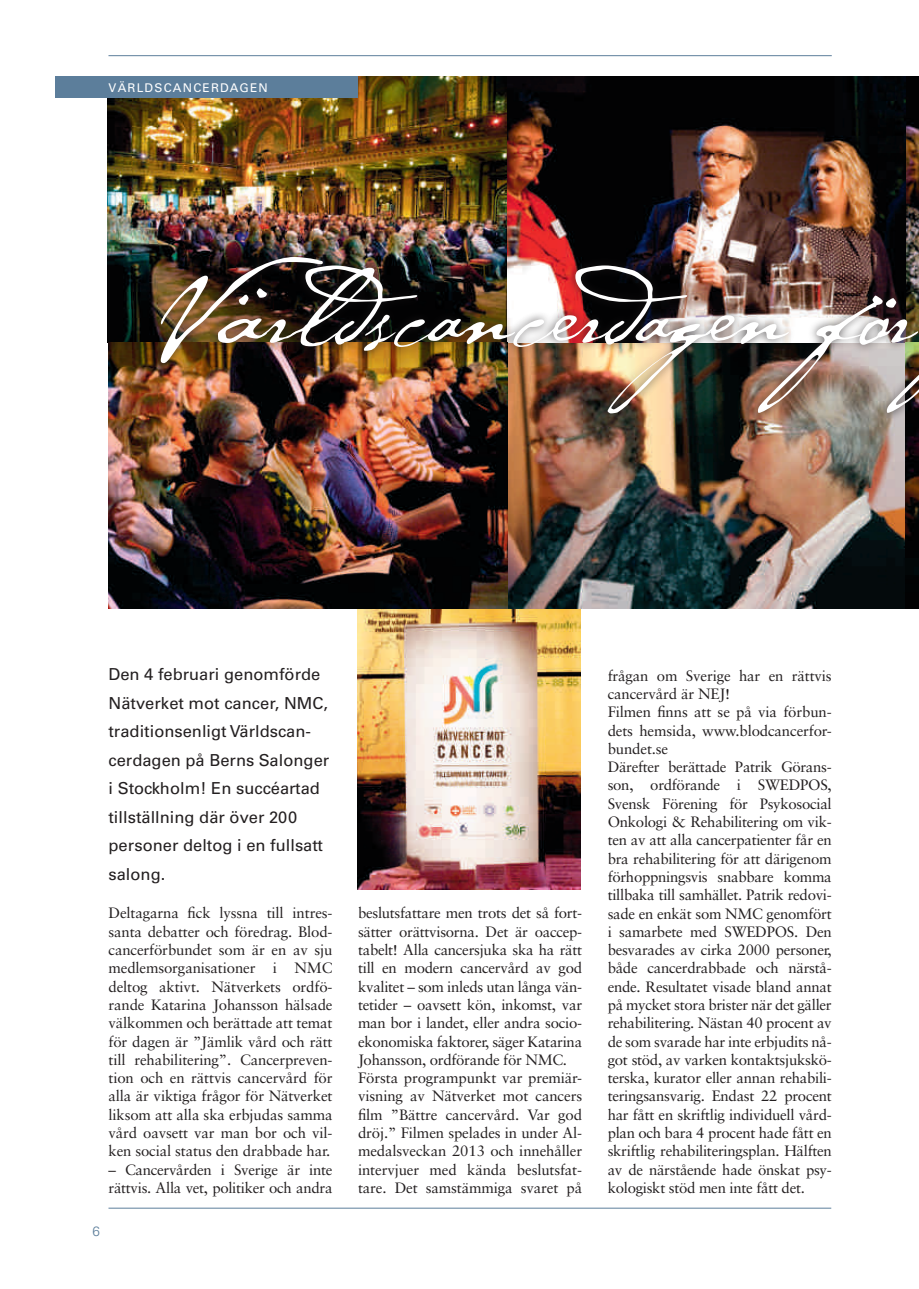
<style>
.page{position:relative;width:919px;height:1289px;background:#fff}
.page>*{position:absolute;margin:0;border:0;box-sizing:border-box;transform-origin:0 0}
.t1{font:108px "Cezanne";letter-spacing:-.01em;color:#fff}
.t2{font:16.5px/28.5px "Univers";color:#231f20}
.t3{font:15px/18.3px "Sabon";letter-spacing:-.02em;color:#231f20}
.t4{font:300 13.5px "Univers";color:#5c7e9b}
.t5{font:12px "Univers";letter-spacing:.1em;color:#fff}
</style>
<div class="page">
<hr style="left:108px;top:1207px;width:723px;height:1px;background:#5c7e9b">
<hr style="left:108px;top:55px;width:723px;height:1px;background:#5c7e9b">
<img style="left:357px;top:608px;width:224px;height:281px">
<img style="left:108px;top:77px;width:810px;height:531px">
<div style="left:55px;top:77px;width:303px;height:21px;background:#5c7e9b"></div>
<div style="left:151px;top:235px;width:767px;height:187px;background:#231f20;opacity:.75"></div>
<p class="t5" style="left:108px;top:80px;width:161px">VÄRLDSCANCERDAGEN</p>
<h1 class="t1" style="left:155px;top:239px;width:781px">Världscancerdagen för</h1>
<p class="t2" style="left:108px;top:660px;width:222px">Den 4 februari genomförde<br>Nätverket mot cancer, NMC, traditionsenligt Världscan&shy;cerdagen på Berns Salonger i Stockholm! En succéartad tillställning där över 200 personer deltog i en fullsatt salong.</p>
<p class="t3" style="left:108px;top:903px;width:225px;text-align:justify">Deltagarna fick lyssna till intres&shy;santa debatter och föredrag. Blod&shy;cancerförbundet som är en av sju medlemsorganisationer i NMC deltog aktivt. Nätverkets ordfö&shy;rande Katarina Johansson hälsade välkommen och berättade att temat för dagen är ”Jämlik vård och rätt till rehabilitering”. Cancerpreven&shy;tion och en rättvis cancervård för alla är viktiga frågor för Nätverket liksom att alla ska erbjudas samma vård oavsett var man bor och vil&shy;ken social status den drabbade har.</p>
<p class="t3" style="left:108px;top:1159px;width:225px">– Cancervården i Sverige är inte rättvis. Alla vet, politiker och andra</p>
<p class="t4" style="left:92px;top:1222px;width:9px">6</p>
<p class="t3" style="left:358px;top:904px;width:225px">beslutsfattare men trots det så fort&shy;sätter orättvisorna. Det är oaccep&shy;tabelt! Alla cancersjuka ska ha rätt till en modern cancervård av god kvalitet – som inleds utan långa vän&shy;tetider – oavsett kön, inkomst, var man bor i landet, eller andra socio&shy;ekonomiska faktorer, säger Katarina Johansson, ordförande för NMC.<br>Första programpunkt var premiär&shy;visning av Nätverket mot cancers film ”Bättre cancervård. Var god dröj.” Filmen spelades in under Al&shy;medalsveckan 2013 och innehåller intervjuer med kända beslutsfat&shy;tare. Det samstämmiga svaret på</p>
<p class="t3" style="left:607px;top:666px;width:225px">frågan om Sverige har en rättvis cancervård är NEJ!<br>Filmen finns att se på via förbun&shy;dets hemsida, www.blodcancerfor&shy;bundet.se<br>Därefter berättade Patrik Görans&shy;son, ordförande i SWEDPOS, Svensk Förening för Psykosocial Onkologi &amp; Rehabilitering om vik&shy;ten av att alla cancerpatienter får en bra rehabilitering för att därigenom förhoppningsvis snabbare komma tillbaka till samhället. Patrik redovi&shy;sade en enkät som NMC genomfört i samarbete med SWEDPOS. Den besvarades av cirka 2000 personer, både cancerdrabbade och närstå&shy;ende. Resultatet visade bland annat på mycket stora brister när det gäller rehabilitering. Nästan 40 procent av de som svarade har inte erbjudits nå&shy;got stöd, av varken kontaktsjukskö&shy;terska, kurator eller annan rehabili&shy;teringsansvarig. Endast 22 procent har fått en skriftlig individuell vård&shy;plan och bara 4 procent hade fått en skriftlig rehabiliteringsplan. Hälften av de närstående hade önskat psy&shy;kologiskt stöd men inte fått det.</p>
</div>
